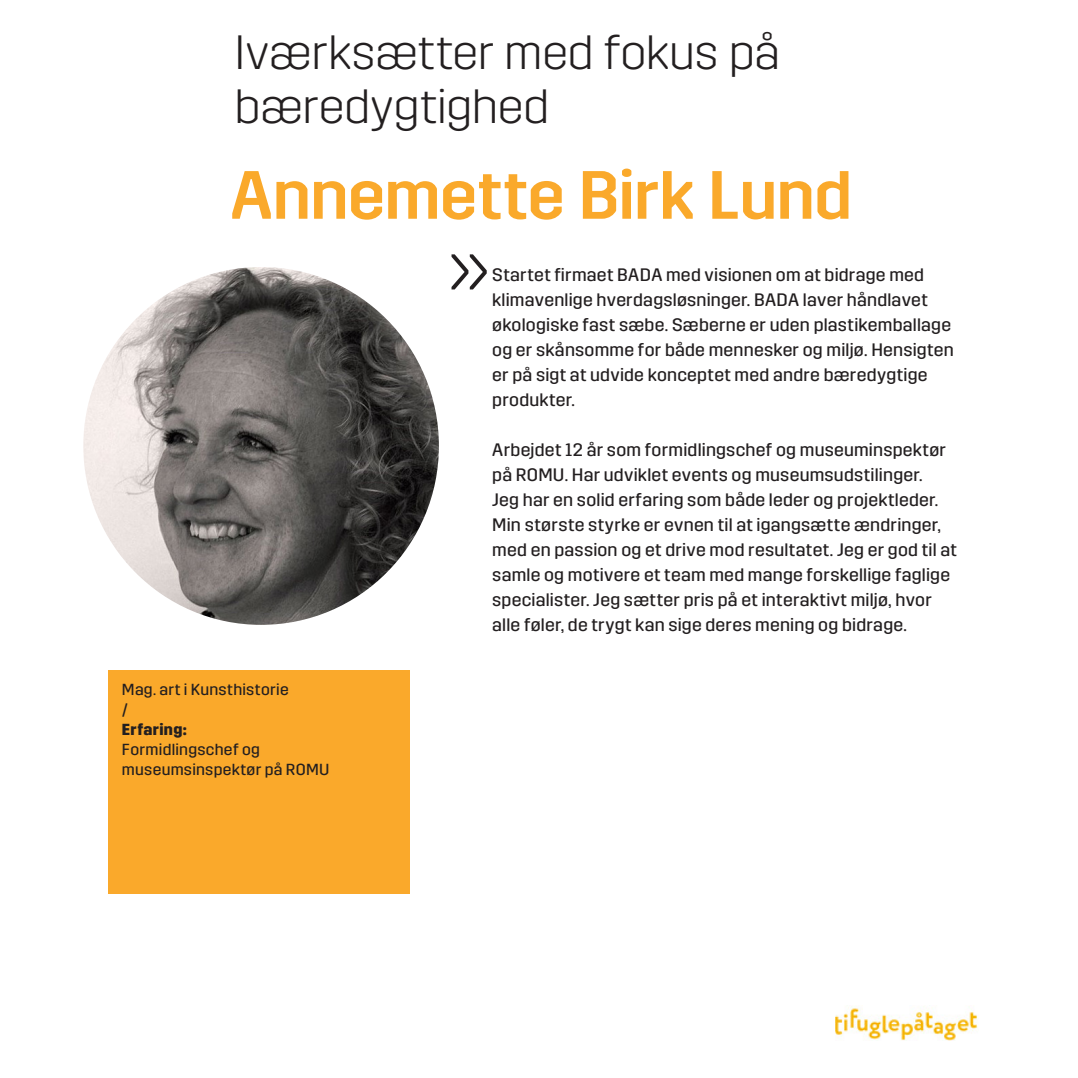
<style>
.page{position:relative;width:1078px;height:1078px;background:#fff}
.page>*{position:absolute;margin:0;border:0;box-sizing:border-box;transform-origin:0 0}
.Brød_2{font:300 73.8px "Trim";color:#231f20}
.Brød_2-2{font:500 68px "Trim";letter-spacing:-.005em;color:#faa92b}
.Brød_2-3{font:300 48px/54px "Trim";color:#231f20}
.Brød_2-4{font:18px/25px "Trim";letter-spacing:.015em;color:#231f20}
.Brød_2-5{font:16px/20px "Trim";letter-spacing:.015em;color:#231f20}
.Brød_2-6{font:700 16px/20px "Trim";letter-spacing:.02em;color:#231f20}
.s1{font-weight:400}
</style>
<div class="page">
<img style="left:835px;top:1007px;width:143px;height:33px">
<div style="left:108px;top:670px;width:301px;height:223px;background:#faa92b"></div>
<img style="left:83px;top:267px;width:356px;height:357px">
<p class="Brød_2-3" style="left:234px;top:26px;width:547px">Iværksætter med fokus på bæredygtighed</p>
<p class="Brød_2-2" style="left:230px;top:157px;width:623px">Annemette Birk Lund</p>
<p class="Brød_2-5" style="left:122px;top:679px;width:168px">Mag. art i Kunsthistorie</p>
<p class="Brød_2-6" style="left:122px;top:699px;width:66px"><span class="s1">/<br></span>Erfaring:</p>
<p class="Brød_2-5" style="left:122px;top:739px;width:209px">Formidlingschef og museumsinspektør på ROMU</p>
<p class="Brød_2" style="left:447px;top:227px;width:44px">»</p>
<p class="Brød_2-4" style="left:492px;top:262px;width:463px">Startet firmaet BADA med visionen om at bidrage med klimavenlige hverdagsløsninger. BADA laver håndlavet økologiske fast sæbe. Sæberne er uden plastikemballage og er skånsomme for både mennesker og miljø. Hensigten er på sigt at udvide konceptet med andre bæredygtige produkter.</p>
<p class="Brød_2-4" style="left:492px;top:437px;width:466px">Arbejdet 12 år som formidlingschef og museuminspektør på ROMU. Har udviklet events og museumsudstilinger.<br>Jeg har en solid erfaring som både leder og projektleder.<br>Min største styrke er evnen til at igangsætte ændringer, med en passion og et drive mod resultatet. Jeg er god til at samle og motivere et team med mange forskellige faglige specialister. Jeg sætter pris på et interaktivt miljø, hvor alle føler, de trygt kan sige deres mening og bidrage.</p>
</div>
